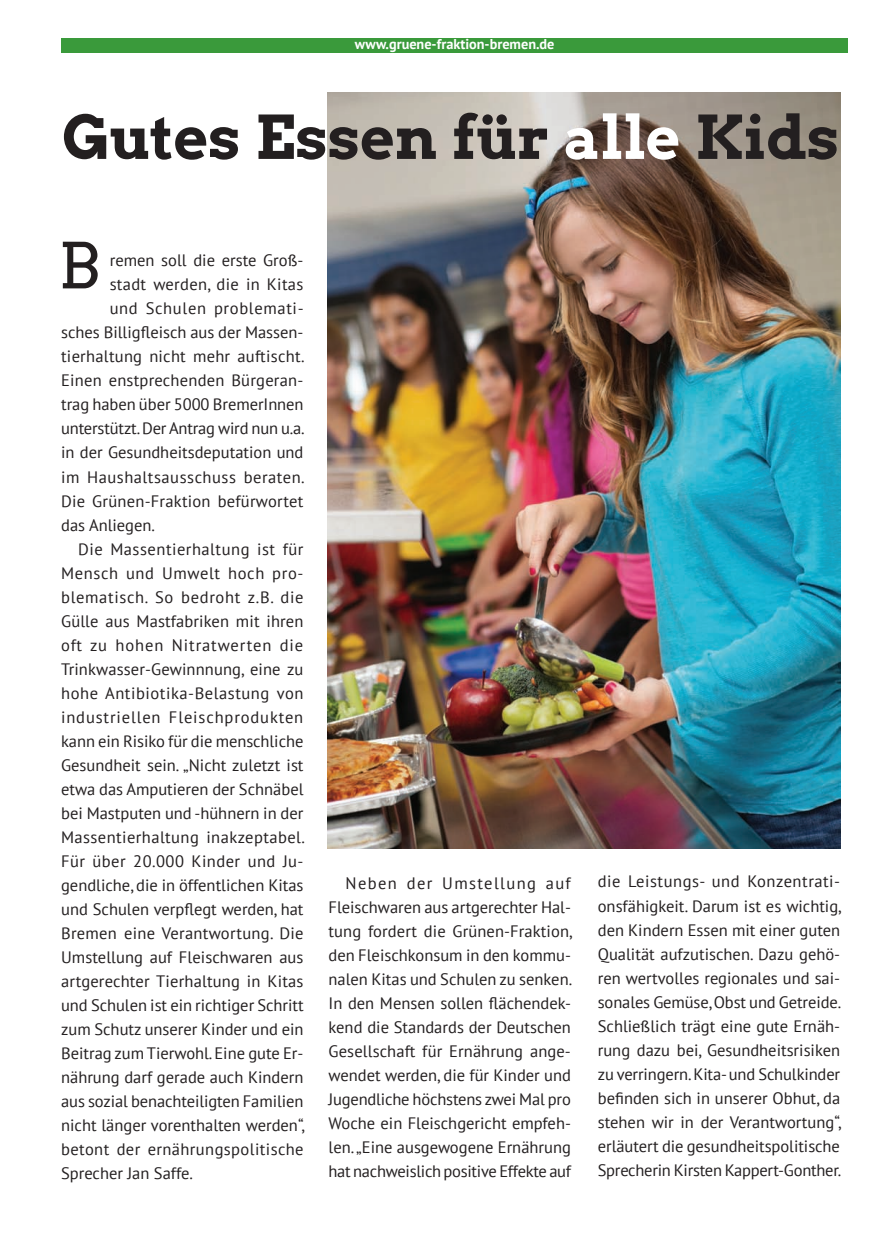
<style>
.page{position:relative;width:888px;height:1258px;background:#fff}
.page>*{position:absolute;margin:0;border:0;box-sizing:border-box;transform-origin:0 0}
.t1{font:63px "Arvo";color:#231f20}
.t2{font:60px "Arvo Gr 00 F Cn";color:#231f20}
.t3{font:16.5px/24px "PT Sans";color:#231f20;text-align:justify}
.t4{font:16.5px "PT Sans";letter-spacing:.03em;color:#231f20}
.t5{font:16.5px "PT Sans";letter-spacing:.04em;color:#231f20}
.t6{font:16.5px "PT Sans";letter-spacing:.025em;color:#231f20}
.t7{font:16.5px "PT Sans";letter-spacing:.05em;color:#231f20}
.t8{font:16.5px "PT Sans";letter-spacing:.035em;color:#231f20}
.t9{font:16.5px "PT Sans";letter-spacing:.055em;color:#231f20}
.t10{font:16.5px "PT Sans";letter-spacing:.02em;color:#231f20}
.t11{font:700 14.25px "PT Sans";color:#fff}
.s1{color:#fff}
</style>
<div class="page">
<div style="left:61px;top:38px;width:787px;height:14px;background:#3a9a3b"></div>
<img style="left:328px;top:92px;width:513px;height:756px">
<p class="t11" style="left:355px;top:34px;width:201px">www.gruene-fraktion-bremen.de</p>
<p class="t2" style="left:62px;top:95px;width:779px">Gutes Essen für <span class="s1">alle</span> Kids</p>
<p class="t1" style="left:58px;top:228px;width:43px">B</p>
<p class="t3" style="left:110px;top:248px;width:195px">remen soll die erste Groß-</p>
<p class="t10" style="left:110px;top:274px;width:195px">stadt werden, die in Kitas</p>
<p class="t5" style="left:110px;top:298px;width:195px">und Schulen problemati-</p>
<p class="t3" style="left:61px;top:320px;width:244px">sches Billigfleisch aus der Massen-</p>
<p class="t3" style="left:61px;top:344px;width:245px">tierhaltung nicht mehr auftischt.</p>
<p class="t3" style="left:61px;top:368px;width:244px">Einen enstprechenden Bürgeran-</p>
<p class="t3" style="left:61px;top:392px;width:244px">trag haben über 5000 BremerInnen</p>
<p class="t3" style="left:61px;top:416px;width:245px">unterstützt. Der Antrag wird nun u.a.</p>
<p class="t3" style="left:61px;top:440px;width:244px">in der Gesundheitsdeputation und</p>
<p class="t4" style="left:61px;top:466px;width:245px">im Haushaltsausschuss beraten.</p>
<p class="t3" style="left:61px;top:488px;width:244px">Die Grünen-Fraktion befürwortet</p>
<p class="t3" style="left:61px;top:512px;width:95px">das Anliegen.</p>
<p class="t4" style="left:78px;top:538px;width:227px">Die Massentierhaltung ist für</p>
<p class="t5" style="left:61px;top:562px;width:244px">Mensch und Umwelt hoch pro-</p>
<p class="t5" style="left:61px;top:586px;width:244px">blematisch. So bedroht z.B. die</p>
<p class="t3" style="left:61px;top:608px;width:244px">Gülle aus Mastfabriken mit ihren</p>
<p class="t9" style="left:61px;top:634px;width:244px">oft zu hohen Nitratwerten die</p>
<p class="t3" style="left:61px;top:656px;width:244px">Trinkwasser-Gewinnnung, eine zu</p>
<p class="t8" style="left:61px;top:682px;width:244px">hohe Antibiotika-Belastung von</p>
<p class="t7" style="left:61px;top:706px;width:244px">industriellen Fleischprodukten</p>
<p class="t3" style="left:61px;top:728px;width:244px">kann ein Risiko für die menschliche</p>
<p class="t3" style="left:61px;top:752px;width:244px">Gesundheit sein. „Nicht zuletzt ist</p>
<p class="t3" style="left:61px;top:776px;width:244px">etwa das Amputieren der Schnäbel</p>
<p class="t3" style="left:61px;top:800px;width:244px">bei Mastputen und -hühnern in der</p>
<p class="t6" style="left:61px;top:826px;width:245px">Massentierhaltung inakzeptabel.</p>
<p class="t4" style="left:61px;top:850px;width:244px">Für über 20.000 Kinder und Ju-</p>
<p class="t3" style="left:61px;top:872px;width:244px">gendliche, die in öffentlichen Kitas</p>
<p class="t3" style="left:61px;top:896px;width:244px">und Schulen verpflegt werden, hat</p>
<p class="t3" style="left:61px;top:920px;width:244px">Bremen eine Verantwortung. Die</p>
<p class="t3" style="left:61px;top:944px;width:244px">Umstellung auf Fleischwaren aus</p>
<p class="t3" style="left:61px;top:968px;width:244px">artgerechter Tierhaltung in Kitas</p>
<p class="t3" style="left:61px;top:992px;width:244px">und Schulen ist ein richtiger Schritt</p>
<p class="t3" style="left:61px;top:1016px;width:244px">zum Schutz unserer Kinder und ein</p>
<p class="t3" style="left:61px;top:1040px;width:244px">Beitrag zum Tierwohl. Eine gute Er-</p>
<p class="t3" style="left:61px;top:1064px;width:244px">nährung darf gerade auch Kindern</p>
<p class="t3" style="left:61px;top:1088px;width:244px">aus sozial benachteiligten Familien</p>
<p class="t3" style="left:61px;top:1112px;width:245px">nicht länger vorenthalten werden“,</p>
<p class="t6" style="left:61px;top:1138px;width:244px">betont der ernährungspolitische</p>
<p class="t3" style="left:61px;top:1160px;width:133px">Sprecher Jan Saffe.</p>
<p class="t3" style="left:329px;top:871px;width:245px;text-indent:17px">Neben der Umstellung auf Fleischwaren aus artgerechter Hal&shy;tung fordert die Grünen-Fraktion, den Fleischkonsum in den kommu&shy;nalen Kitas und Schulen zu senken.<br>In den Mensen sollen flächendec&shy;kend die Standards der Deutschen Gesellschaft für Ernährung ange&shy;wendet werden, die für Kinder und Jugendliche höchstens zwei Mal pro Woche ein Fleischgericht empfeh&shy;len. „Eine ausgewogene Ernährung hat nachweislich positive Effekte auf</p>
<p class="t3" style="left:598px;top:869px;width:245px">die Leistungs- und Konzentrati&shy;onsfähigkeit. Darum ist es wichtig, den Kindern Essen mit einer guten Qualität aufzutischen. Dazu gehö&shy;ren wertvolles regionales und sai&shy;sonales Gemüse, Obst und Getreide.<br>Schließlich trägt eine gute Ernäh&shy;rung dazu bei, Gesundheitsrisiken zu verringern. Kita- und Schulkinder befinden sich in unserer Obhut, da stehen wir in der Verantwortung“, erläutert die gesundheitspolitische Sprecherin Kirsten Kappert-Gonther.</p>
</div>
